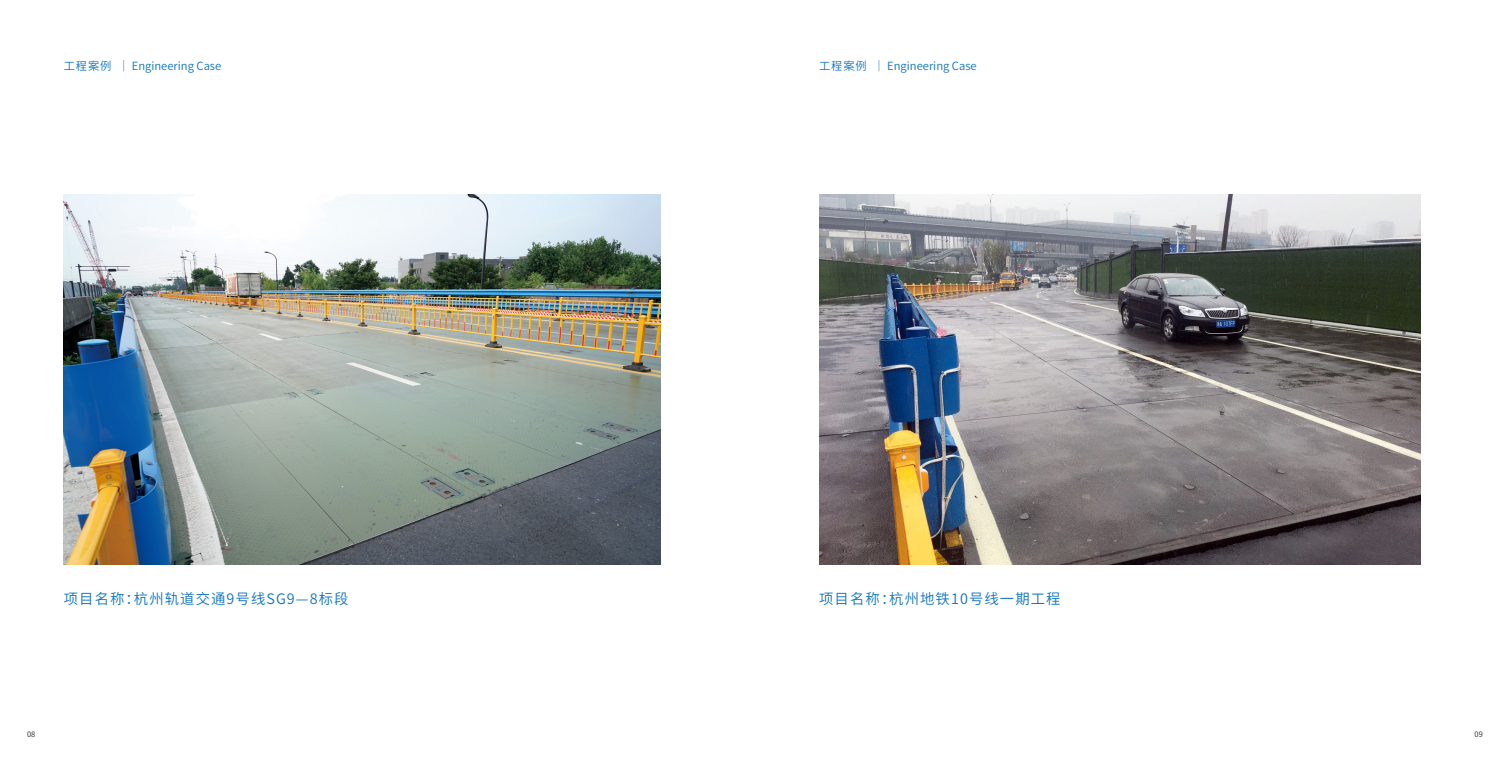
<style>
.page{position:relative;width:1510px;height:766px;background:#fff}
.page>*{position:absolute;margin:0;border:0;box-sizing:border-box;transform-origin:0 0}
.t1{font:14.38px "Source Han Sans CN";letter-spacing:.075em;color:#1074bc}
.t2{font:11.25px "Source Han Sans CN";color:#1074bc}
.t3{font:7.5px "Source Han Sans CN";color:#231f20}
</style>
<div class="page">
<img style="left:64px;top:195px;width:596px;height:369px">
<img style="left:819px;top:195px;width:601px;height:369px">
<p class="t2" style="left:64px;top:59px;width:159px">工程案例 ｜ Engineering Case</p>
<p class="t2" style="left:819px;top:59px;width:159px">工程案例 ｜ Engineering Case</p>
<p class="t1" style="left:64px;top:590px;width:286px">项目名称：杭州轨道交通9号线SG9—8标段</p>
<p class="t1" style="left:819px;top:590px;width:243px">项目名称：杭州地铁10号线一期工程</p>
<p class="t3" style="left:27px;top:729px;width:10px">08</p>
<p class="t3" style="left:1474px;top:729px;width:10px">09</p>
</div>
